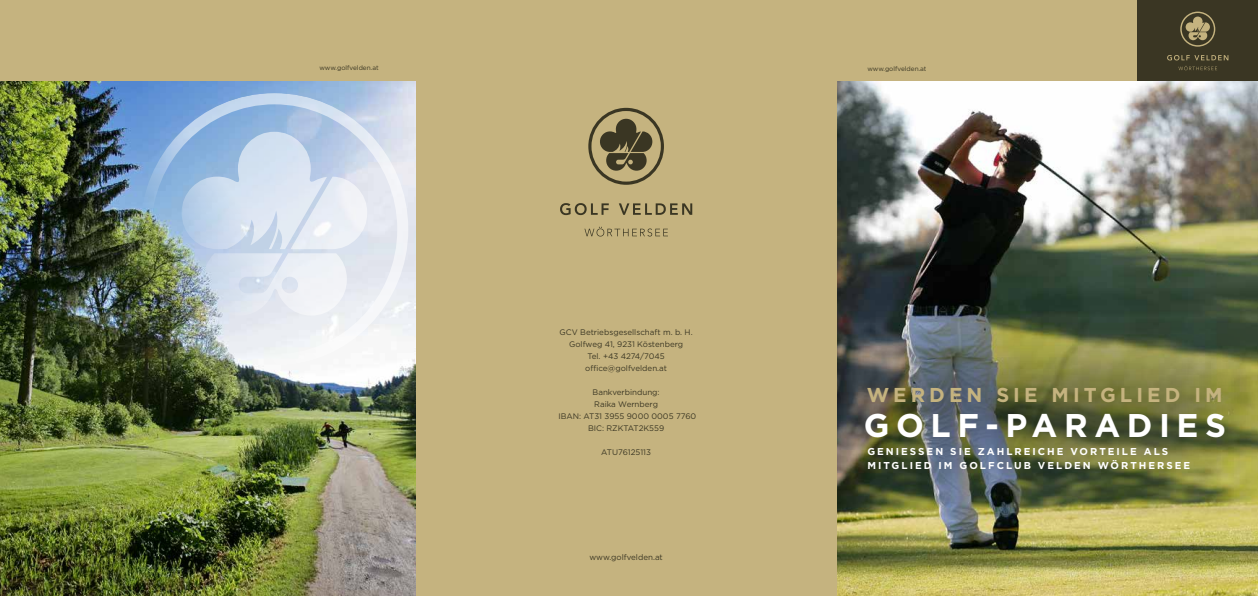
<style>
.page{position:relative;width:1258px;height:596px;background:#fff}
.page>*{position:absolute;margin:0;border:0;box-sizing:border-box;transform-origin:0 0}
.t1{font:700 32.8px "Gotham";letter-spacing:.2em;color:#fff}
.t2{font:700 20.1px "Gotham";letter-spacing:.2em;color:#c5b37f}
.t3{font:700 10px/14px "Gotham";letter-spacing:.2em;color:#fff}
.t4{font:8px/12px "Gotham";color:#3a3623;text-align:center}
.t5{font:6.4px "Gotham";color:#3a3623}
</style>
<div class="page">
<div style="left:0;top:0;width:1257px;height:82px;background:#c5b37f"></div>
<div style="left:1137px;top:0;width:120px;height:82px;background:#3a3623"></div>
<svg style="left:1167px;top:55px;width:61px;height:5px"></svg>
<svg style="left:1178px;top:66px;width:38px;height:4px"></svg>
<svg style="left:1180px;top:12px;width:35px;height:35px"></svg>
<img style="left:836px;top:82px;width:421px;height:513px">
<div style="left:836px;top:310px;width:421px;height:220px;background:#060d11;opacity:.75"></div>
<div style="left:415px;top:0;width:421px;height:595px;background:#c5b37f"></div>
<svg style="left:560px;top:203px;width:48px;height:12px"></svg>
<svg style="left:619px;top:203px;width:73px;height:12px"></svg>
<svg style="left:584px;top:226px;width:84px;height:10px"></svg>
<svg style="left:588px;top:108px;width:76px;height:77px"></svg>
<img style="left:0;top:82px;width:415px;height:513px">
<img style="left:140px;top:93px;width:268px;height:272px">
<svg style="left:182px;top:132px;width:185px;height:183px;background:#cddaea"></svg>
<p class="t5" style="left:319px;top:64px;width:61px">www.golfvelden.at</p>
<p class="t5" style="left:867px;top:64px;width:61px">www.golfvelden.at</p>
<p class="t4" style="left:559px;top:325px;width:134px">GCV Betriebsgesellschaft m. b. H.<br>Golfweg 41, 9231 Köstenberg<br>Tel. +43 4274/7045 office@golfvelden.at</p>
<p class="t4" style="left:558px;top:385px;width:139px">Bankverbindung:<br>Raika Wernberg<br>IBAN: AT31 3955 9000 0005 7760<br>BIC: RZKTAT2K559</p>
<p class="t4" style="left:601px;top:445px;width:51px">ATU76125113</p>
<p class="t4" style="left:589px;top:550px;width:75px">www.golfvelden.at</p>
<h2 class="t2" style="left:866px;top:382px;width:357px">WERDEN SIE MITGLIED IM</h2>
<h1 class="t1" style="left:863px;top:403px;width:364px">GOLF-PARADIES</h1>
<p class="t3" style="left:867px;top:444px;width:324px">GENIESSEN SIE ZAHLREICHE VORTEILE ALS<br>MITGLIED IM GOLFCLUB VELDEN WÖRTHERSEE</p>
</div>
